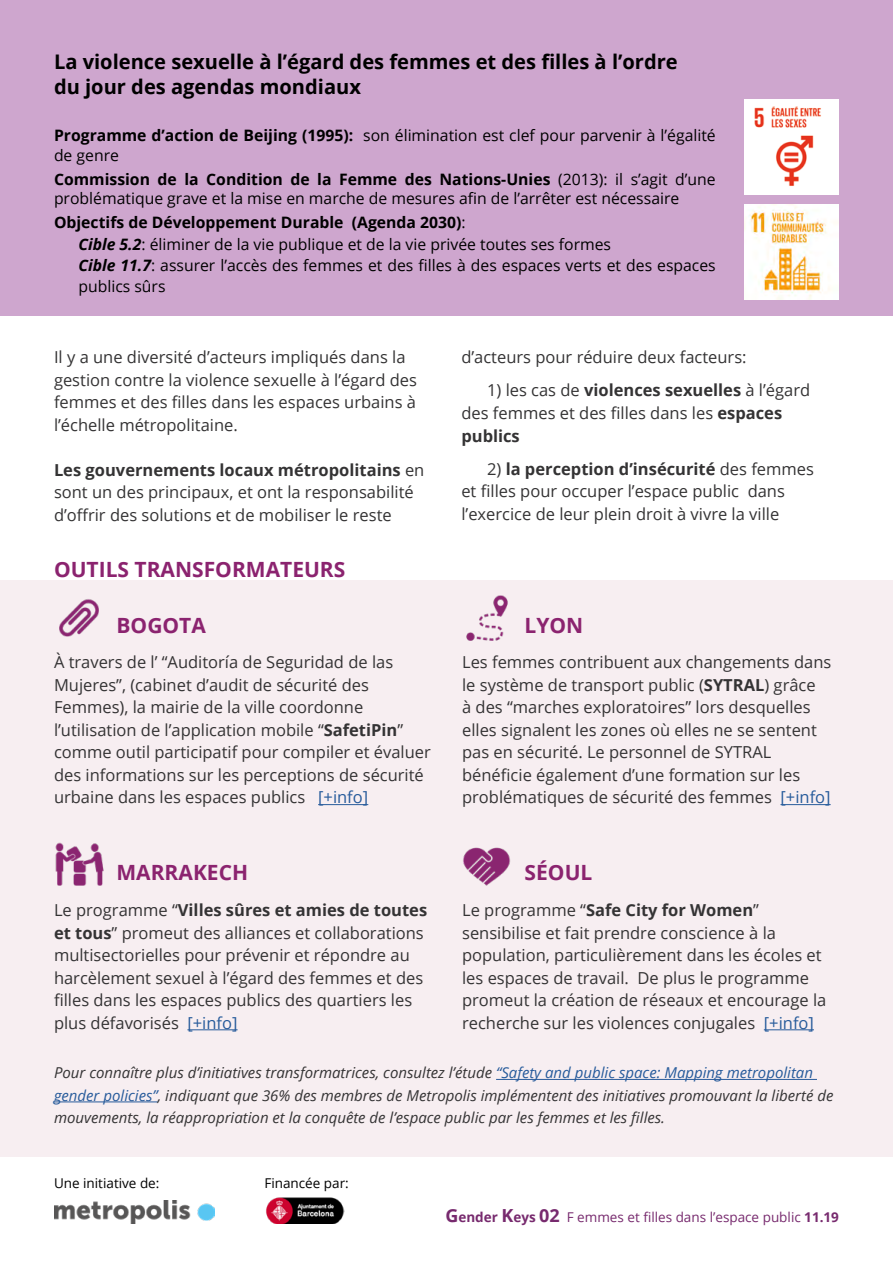
<style>
.page{position:relative;width:893px;height:1263px;background:#fff}
.page>*{position:absolute;margin:0;border:0;box-sizing:border-box;transform-origin:0 0}
.t1{font:700 21px "Open Sans";color:#8b236f}
.t2{font:700 20.1px/24.2px "Open Sans";color:#000}
.t3{font:16.5px/22.5px "Open Sans";color:#343334}
.t4{font:15.75px/19.5px "Open Sans";color:#000}
.t5{font:700 15.75px "Open Sans";color:#000}
.t6{font:italic 15px/22.5px "Open Sans";color:#343334}
.t7{font:13.5px "Open Sans";color:#772a6e}
.t8{font:13.5px "Open Sans";color:#000}
.s1{font-weight:700}
.s2{font-weight:400}
.s3{font-weight:700;font-style:italic}
.s4{color:#275b9b}
.s5{font-weight:700;font-size:18px}
</style>
<div class="page">
<div style="left:0;top:580px;width:893px;height:577px;background:#f7eef1"></div>
<div style="left:0;top:0;width:893px;height:315px;background:#cea6ce"></div>
<hr style="left:318px;top:804px;width:50px;height:1px;background:#275b9b">
<hr style="left:187px;top:1029px;width:51px;height:1px;background:#275b9b">
<hr style="left:496px;top:1079px;width:321px;height:1px;background:#275b9b">
<hr style="left:54px;top:1101px;width:104px;height:1px;background:#275b9b">
<hr style="left:780px;top:804px;width:51px;height:1px;background:#275b9b">
<hr style="left:764px;top:1029px;width:50px;height:1px;background:#275b9b">
<img style="left:54px;top:1200px;width:160px;height:24px">
<img style="left:266px;top:1197px;width:78px;height:27px">
<img style="left:59px;top:599px;width:40px;height:38px">
<img style="left:55px;top:842px;width:49px;height:44px">
<img style="left:466px;top:596px;width:42px;height:44px">
<img style="left:463px;top:847px;width:48px;height:39px">
<img style="left:744px;top:99px;width:95px;height:95px">
<img style="left:744px;top:205px;width:95px;height:95px">
<p class="t2" style="left:54px;top:50px;width:625px">La violence sexuelle à l’égard des femmes et des filles à l’ordre du jour des agendas mondiaux</p>
<p class="t4" style="left:54px;top:125px;width:663px"><span class="s1">Programme d’action de Beijing (1995):</span> son élimination est clef pour parvenir à l’égalité de genre</p>
<p class="t4" style="left:54px;top:169px;width:663px"><span class="s1">Commission de la Condition de la Femme des Nations-Unies</span> (2013): il s’agit d’une problématique grave et la mise en marche de mesures afin de l’arrêter est nécessaire</p>
<p class="t5" style="left:54px;top:211px;width:413px">Objectifs de Développement Durable (Agenda 2030)<span class="s2">:</span></p>
<p class="t4" style="left:78px;top:234px;width:639px;line-height:21px"><span class="s3">Cible 5.2</span>: éliminer de la vie publique et de la vie privée toutes ses formes<br><span class="s3">Cible 11.7</span>: assurer l’accès des femmes et des filles à des espaces verts et des espaces publics sûrs</p>
<p class="t3" style="left:54px;top:346px;width:364px">Il y a une diversité d’acteurs impliqués dans la gestion contre la violence sexuelle à l’égard des femmes et des filles dans les espaces urbains à l’échelle métropolitaine.</p>
<p class="t3" style="left:54px;top:458px;width:372px"><span class="s1">Les gouvernements locaux métropolitains</span> en sont un des principaux, et ont la responsabilité d’offrir des solutions et de mobiliser le reste</p>
<p class="t3" style="left:461px;top:346px;width:287px">d’acteurs pour réduire deux facteurs:</p>
<p class="t3" style="left:461px;top:379px;width:350px;text-indent:26px">1) les cas de <span class="s1">violences sexuelles</span> à l’égard des femmes et des filles dans les <span class="s1">espaces publics</span></p>
<p class="t3" style="left:461px;top:457px;width:354px;text-indent:26px">2) <span class="s1">la perception d’insécurité</span> des femmes et filles pour occuper l’espace public dans l’exercice de leur plein droit à vivre la ville</p>
<p class="t1" style="left:54px;top:554px;width:293px">OUTILS TRANSFORMATEURS</p>
<p class="t1" style="left:116px;top:610px;width:91px">BOGOTA</p>
<p class="t1" style="left:525px;top:610px;width:60px">LYON</p>
<p class="t3" style="left:54px;top:651px;width:378px">À travers de l’ “Auditoría de Seguridad de las Mujeres”, (cabinet d’audit de sécurité des Femmes), la mairie de la ville coordonne l’utilisation de l’application mobile “<span class="s1">SafetiPin</span>” comme outil participatif pour compiler et évaluer des informations sur les perceptions de sécurité urbaine dans les espaces publics <span class="s4">[+info]</span></p>
<p class="t3" style="left:462px;top:651px;width:371px">Les femmes contribuent aux changements dans le système de transport public (<span class="s1">SYTRAL</span>) grâce<br>à des “marches exploratoires” lors desquelles elles signalent les zones où elles ne se sentent pas en sécurité. Le personnel de SYTRAL bénéficie également d’une formation sur les problématiques de sécurité des femmes <span class="s4">[+info]</span></p>
<p class="t1" style="left:116px;top:858px;width:133px">MARRAKECH</p>
<p class="t1" style="left:525px;top:858px;width:69px">SÉOUL</p>
<p class="t3" style="left:54px;top:898px;width:375px">Le programme “<span class="s1">Villes sûres et amies de toutes et tous</span>” promeut des alliances et collaborations multisectorielles pour prévenir et répondre au harcèlement sexuel à l’égard des femmes et des filles dans les espaces publics des quartiers les plus défavorisés <span class="s4">[+info]</span></p>
<p class="t6" style="left:54px;top:1061px;width:781px">Pour connaître plus d’initiatives transformatrices, consultez l’étude <span class="s4">“Safety and public space: Mapping metropolitan gender policies”</span>, indiquant que 36% des membres de Metropolis implémentent des initiatives promouvant la liberté de mouvements, la réappropriation et la conquête de l’espace public par les femmes et les filles.</p>
<p class="t3" style="left:462px;top:898px;width:366px">Le programme “<span class="s1">Safe City for Women</span>” sensibilise et fait prendre conscience à la population, particulièrement dans les écoles et les espaces de travail. De plus le programme promeut la création de réseaux et encourage la recherche sur les violences conjugales <span class="s4">[+info]</span></p>
<p class="t8" style="left:54px;top:1174px;width:107px">Une initiative de:</p>
<p class="t8" style="left:264px;top:1174px;width:86px">Financée par:</p>
<p class="t7" style="left:445px;top:1208px;width:395px"><span class="s5">G</span><span class="s1">ender</span> <span class="s5">K</span><span class="s1">eys</span> <span class="s5">02</span> F emmes et filles dans l’espace public <span class="s1">11.19</span></p>
</div>
